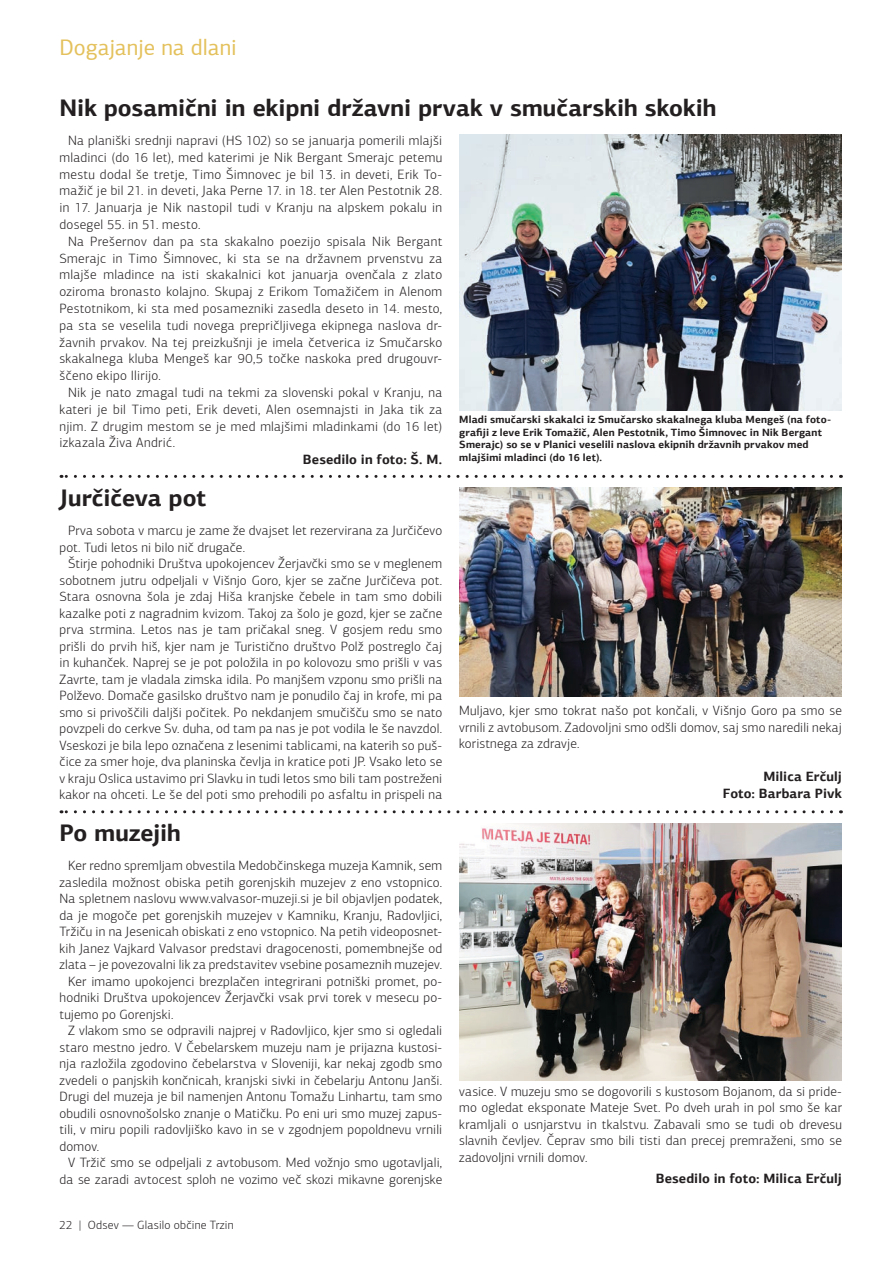
<style>
.page{position:relative;width:893px;height:1263px;background:#fff}
.page>*{position:absolute;margin:0;border:0;box-sizing:border-box;transform-origin:0 0}
.Naslov__Mali{font:700 24px "PF Agora Sans Pro";color:#231f20}
.t1{font:22.5px "PF Agora Sans Pro";letter-spacing:-.005em;color:#e4c15c}
.Tekst{font:300 13.5px/16.5px "PF Agora Sans Pro";letter-spacing:.015em;color:#231f20;text-align:justify}
.avtor{font:700 13.5px/16.5px "PF Agora Sans Pro";letter-spacing:.005em;color:#231f20;text-align:right}
.t2{font:300 12px "PF Agora Sans Pro";letter-spacing:.015em;color:#231f20}
.PODPIS_POD_SLIKO{font:700 10.5px/12.6px "PF Agora Sans Pro";letter-spacing:.01em;color:#231f20}
</style>
<div class="page">
<img style="left:459px;top:135px;width:383px;height:275px">
<img style="left:459px;top:488px;width:383px;height:208px">
<img style="left:459px;top:823px;width:383px;height:257px">
<svg style="left:61px;top:475px;width:770px;height:3px"></svg>
<svg style="left:61px;top:810px;width:770px;height:3px"></svg>
<p class="t1" style="left:60px;top:34px;width:179px">Dogajanje na dlani</p>
<p class="Naslov__Mali" style="left:60px;top:92px;width:658px">Nik posamični in ekipni državni prvak v smučarskih skokih</p>
<p class="Tekst" style="left:60px;top:132px;width:384px;text-indent:9px">Na planiški srednji napravi (HS 102) so se januarja pomerili mlajši mladinci (do 16 let), med katerimi je Nik Bergant Smerajc petemu mestu dodal še tretje, Timo Šimnovec je bil 13. in deveti, Erik To&shy;mažič je bil 21. in deveti, Jaka Perne 17. in 18. ter Alen Pestotnik 28. in 17. Januarja je Nik nastopil tudi v Kranju na alpskem pokalu in dosegel 55. in 51. mesto.</p>
<p class="Tekst" style="left:60px;top:233px;width:384px;text-indent:9px">Na Prešernov dan pa sta skakalno poezijo spisala Nik Bergant Smerajc in Timo Šimnovec, ki sta se na državnem prvenstvu za mlajše mladince na isti skakalnici kot januarja ovenčala z zlato oziroma bronasto kolajno. Skupaj z Erikom Tomažičem in Alenom Pestotnikom, ki sta med posamezniki zasedla deseto in 14. mesto, pa sta se veselila tudi novega prepričljivega ekipnega naslova dr&shy;žavnih prvakov. Na tej preizkušnji je imela četverica iz Smučarsko skakalnega kluba Mengeš kar 90,5 točke naskoka pred drugouvr&shy;ščeno ekipo Ilirijo.</p>
<p class="Tekst" style="left:60px;top:384px;width:384px;text-indent:9px">Nik je nato zmagal tudi na tekmi za slovenski pokal v Kranju, na kateri je bil Timo peti, Erik deveti, Alen osemnajsti in Jaka tik za njim. Z drugim mestom se je med mlajšimi mladinkami (do 16 let) izkazala Živa Andrić.</p>
<p class="avtor" style="left:303px;top:451px;width:141px">Besedilo in foto: Š. M.</p>
<p class="PODPIS_POD_SLIKO" style="left:459px;top:413px;width:373px">Mladi smučarski skakalci iz Smučarsko skakalnega kluba Mengeš (na foto&shy;grafiji z leve Erik Tomažič, Alen Pestotnik, Timo Šimnovec in Nik Bergant Smerajc) so se v Planici veselili naslova ekipnih državnih prvakov med mlajšimi mladinci (do 16 let).</p>
<p class="Naslov__Mali" style="left:60px;top:482px;width:148px">Jurčičeva pot</p>
<p class="Tekst" style="left:60px;top:522px;width:384px;text-indent:9px">Prva sobota v marcu je zame že dvajset let rezervirana za Jurčičevo pot. Tudi letos ni bilo nič drugače.</p>
<p class="Tekst" style="left:60px;top:555px;width:384px;text-indent:9px">Štirje pohodniki Društva upokojencev Žerjavčki smo se v meglenem sobotnem jutru odpeljali v Višnjo Goro, kjer se začne Jurčičeva pot.<br>Stara osnovna šola je zdaj Hiša kranjske čebele in tam smo dobili kazalke poti z nagradnim kvizom. Takoj za šolo je gozd, kjer se začne prva strmina. Letos nas je tam pričakal sneg. V gosjem redu smo prišli do prvih hiš, kjer nam je Turistično društvo Polž postreglo čaj in kuhanček. Naprej se je pot položila in po kolovozu smo prišli v vas Zavrte, tam je vladala zimska idila. Po manjšem vzponu smo prišli na Polževo. Domače gasilsko društvo nam je ponudilo čaj in krofe, mi pa smo si privoščili daljši počitek. Po nekdanjem smučišču smo se nato povzpeli do cerkve Sv. duha, od tam pa nas je pot vodila le še navzdol.<br>Vseskozi je bila lepo označena z lesenimi tablicami, na katerih so puš&shy;čice za smer hoje, dva planinska čevlja in kratice poti JP. Vsako leto se v kraju Oslica ustavimo pri Slavku in tudi letos smo bili tam postreženi kakor na ohceti. Le še del poti smo prehodili po asfaltu in prispeli na</p>
<p class="Naslov__Mali" style="left:60px;top:818px;width:123px">Po muzejih</p>
<p class="Tekst" style="left:60px;top:858px;width:384px;text-indent:9px">Ker redno spremljam obvestila Medobčinskega muzeja Kamnik, sem zasledila možnost obiska petih gorenjskih muzejev z eno vstopnico.<br>Na spletnem naslovu www.valvasor-muzeji.si je bil objavljen podatek, da je mogoče pet gorenjskih muzejev v Kamniku, Kranju, Radovljici, Tržiču in na Jesenicah obiskati z eno vstopnico. Na petih videoposnet&shy;kih Janez Vajkard Valvasor predstavi dragocenosti, pomembnejše od zlata – je povezovalni lik za predstavitev vsebine posameznih muzejev.</p>
<p class="Tekst" style="left:60px;top:973px;width:384px;text-indent:8px">Ker imamo upokojenci brezplačen integrirani potniški promet, po&shy;hodniki Društva upokojencev Žerjavčki vsak prvi torek v mesecu po&shy;tujemo po Gorenjski.</p>
<p class="Tekst" style="left:60px;top:1023px;width:384px;text-indent:9px">Z vlakom smo se odpravili najprej v Radovljico, kjer smo si ogledali staro mestno jedro. V Čebelarskem muzeju nam je prijazna kustosi&shy;nja razložila zgodovino čebelarstva v Sloveniji, kar nekaj zgodb smo zvedeli o panjskih končnicah, kranjski sivki in čebelarju Antonu Janši.<br>Drugi del muzeja je bil namenjen Antonu Tomažu Linhartu, tam smo obudili osnovnošolsko znanje o Matičku. Po eni uri smo muzej zapus&shy;tili, v miru popili radovljiško kavo in se v zgodnjem popoldnevu vrnili domov.</p>
<p class="Tekst" style="left:60px;top:1155px;width:384px;text-align:right">V Tržič smo se odpeljali z avtobusom. Med vožnjo smo ugotavljali, da se zaradi avtocest sploh ne vozimo več skozi mikavne gorenjske</p>
<p class="t2" style="left:60px;top:1218px;width:176px">22 | Odsev — Glasilo občine Trzin</p>
<p class="Tekst" style="left:459px;top:702px;width:384px">Muljavo, kjer smo tokrat našo pot končali, v Višnjo Goro pa smo se vrnili z avtobusom. Zadovoljni smo odšli domov, saj smo naredili nekaj koristnega za zdravje.</p>
<p class="avtor" style="left:723px;top:768px;width:121px">Milica Erčulj<br>Foto: Barbara Pivk</p>
<p class="Tekst" style="left:459px;top:1083px;width:384px">vasice. V muzeju smo se dogovorili s kustosom Bojanom, da si pride&shy;mo ogledat eksponate Mateje Svet. Po dveh urah in pol smo še kar kramljali o usnjarstvu in tkalstvu. Zabavali smo se tudi ob drevesu slavnih čevljev. Čeprav smo bili tisti dan precej premraženi, smo se zadovoljni vrnili domov.</p>
<p class="avtor" style="left:656px;top:1169px;width:188px">Besedilo in foto: Milica Erčulj</p>
</div>
